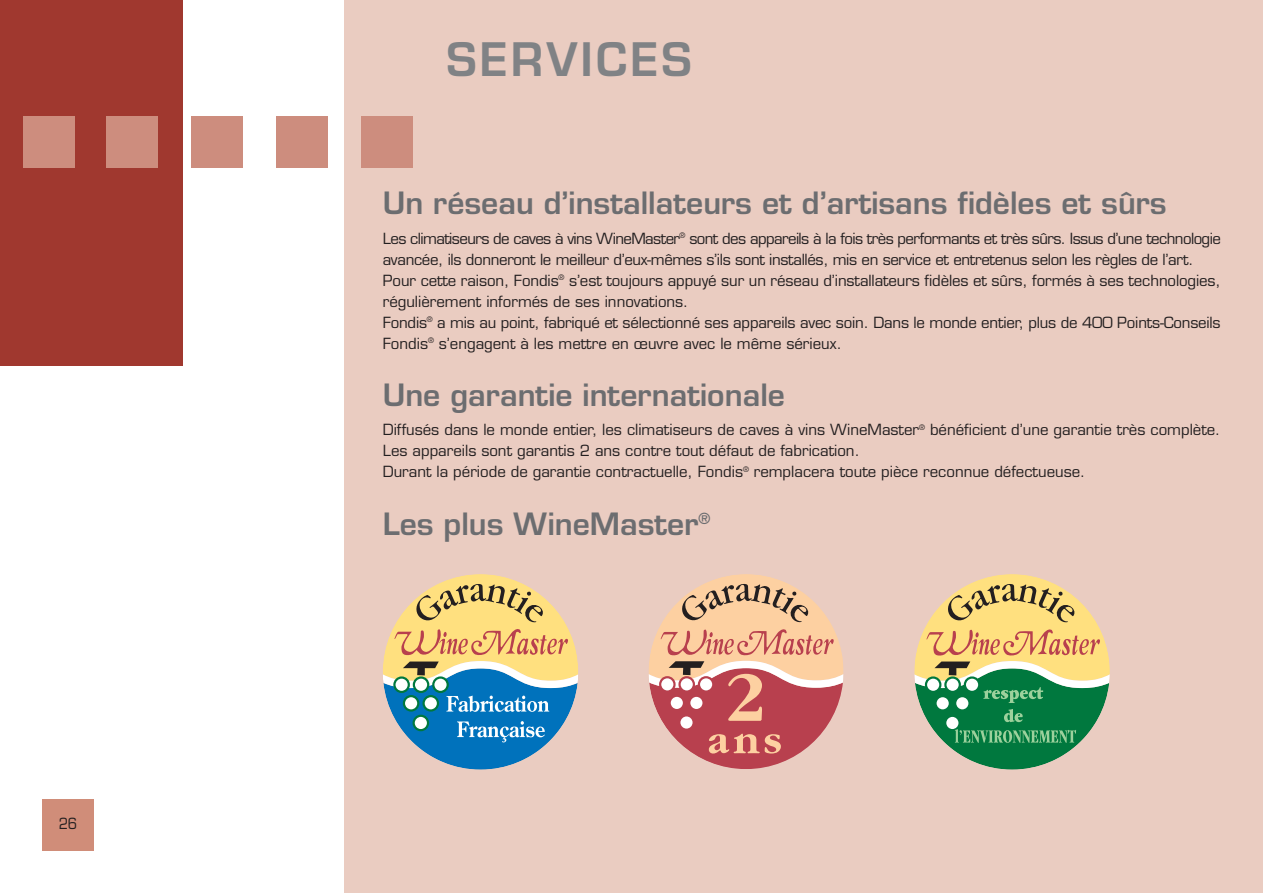
<style>
.page{position:relative;width:1263px;height:893px;background:#fff}
.page>*{position:absolute;margin:0;border:0;box-sizing:border-box;transform-origin:0 0}
.t1{font:600 45px "Eurostile";letter-spacing:.07em;color:#808285}
.t2{font:600 30px "Eurostile";color:#6c6d70}
.t3{font:15px/21px "Eurostile";letter-spacing:-.005em;color:#231f20}
.t4{font:15px "Eurostile";letter-spacing:-.005em;color:#231f20;scale:.9 1}
</style>
<div class="page">
<div style="left:344px;top:0;width:919px;height:893px;background:#eaccc1"></div>
<div style="left:0;top:0;width:183px;height:366px;background:#a0382f"></div>
<div style="left:23px;top:117px;width:51px;height:51px;background:#cd8d7e"></div>
<div style="left:106px;top:117px;width:51px;height:51px;background:#cd8d7e"></div>
<div style="left:191px;top:117px;width:51px;height:51px;background:#cd8d7e"></div>
<div style="left:276px;top:117px;width:51px;height:51px;background:#cd8d7e"></div>
<div style="left:361px;top:117px;width:51px;height:51px;background:#cd8d7e"></div>
<svg style="left:914px;top:574px;width:196px;height:196px"></svg>
<svg style="left:383px;top:574px;width:195px;height:196px"></svg>
<svg style="left:649px;top:574px;width:194px;height:195px"></svg>
<div style="left:43px;top:799px;width:51px;height:51px;background:#d08d79"></div>
<p class="t4" style="left:59px;top:818px;width:22px">26</p>
<h1 class="t1" style="left:446px;top:43px;width:247px">SERVICES</h1>
<h2 class="t2" style="left:383px;top:192px;width:785px">Un réseau d’installateurs et d’artisans fidèles et sûrs</h2>
<p class="t3" style="left:383px;top:229px;width:839px">Les climatiseurs de caves à vins WineMaster<sup>®</sup> sont des appareils à la fois très performants et très sûrs. Issus d’une technologie avancée, ils donneront le meilleur d’eux-mêmes s’ils sont installés, mis en service et entretenus selon les règles de l’art.<br>Pour cette raison, Fondis<sup>®</sup> s’est toujours appuyé sur un réseau d’installateurs fidèles et sûrs, formés à ses technologies, régulièrement informés de ses innovations.<br>Fondis<sup>®</sup> a mis au point, fabriqué et sélectionné ses appareils avec soin. Dans le monde entier, plus de 400 Points-Conseils Fondis<sup>®</sup> s’engagent à les mettre en œuvre avec le même sérieux.</p>
<h2 class="t2" style="left:383px;top:383px;width:404px">Une garantie internationale</h2>
<p class="t3" style="left:383px;top:421px;width:839px">Diffusés dans le monde entier, les climatiseurs de caves à vins WineMaster<sup>®</sup> bénéficient d’une garantie très complète.<br>Les appareils sont garantis 2 ans contre tout défaut de fabrication.<br>Durant la période de garantie contractuelle, Fondis<sup>®</sup> remplacera toute pièce reconnue défectueuse.</p>
<h2 class="t2" style="left:383px;top:512px;width:329px">Les plus WineMaster<sup>®</sup></h2>
</div>
